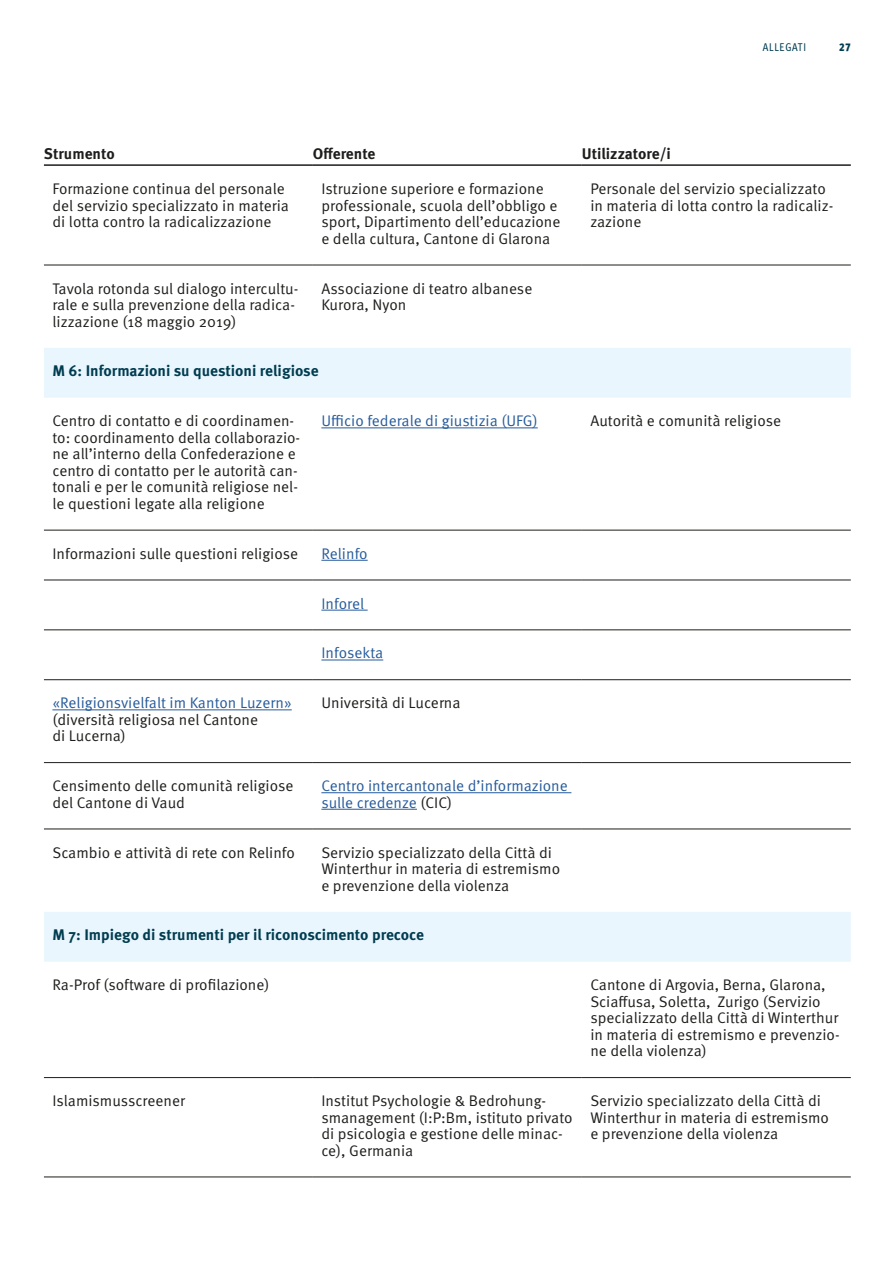
<style>
.page{position:relative;width:893px;height:1263px;background:#fff}
.page>*{position:absolute;margin:0;border:0;box-sizing:border-box;transform-origin:0 0}
._04_01_Tabelle_Grund{font:15.3px/16.5px "Meta Pro";color:#1d1d1b}
._04_01_Tabelle_Grund-2{font:15.3px/16.5px "Meta Pro";color:#275b9b}
._04_04_Tabelle_Zwisc{font:700 15.3px "Meta Pro";color:#003c50}
._04_05_Tabelle_Kopf{font:700 15.3px "Meta Pro";color:#1d1d1b}
.t1{font:11.25px "Meta Cond Pro";letter-spacing:.065em;color:#003c50}
.t2{font:900 11.25px "Meta Cond Pro";color:#003c50}
.s1{color:#1d1d1b}
</style>
<div class="page">
<svg style="left:44px;top:348px;width:807px;height:614px"></svg>
<hr style="left:44px;top:265px;width:269px;height:1px;background:#1d1d1b">
<hr style="left:313px;top:265px;width:269px;height:1px;background:#1d1d1b">
<hr style="left:582px;top:265px;width:269px;height:1px;background:#1d1d1b">
<hr style="left:44px;top:530px;width:269px;height:1px;background:#1d1d1b">
<hr style="left:313px;top:530px;width:269px;height:1px;background:#1d1d1b">
<hr style="left:582px;top:530px;width:269px;height:1px;background:#1d1d1b">
<hr style="left:44px;top:580px;width:269px;height:1px;background:#1d1d1b">
<hr style="left:313px;top:580px;width:269px;height:1px;background:#1d1d1b">
<hr style="left:582px;top:580px;width:269px;height:1px;background:#1d1d1b">
<hr style="left:44px;top:630px;width:269px;height:1px;background:#1d1d1b">
<hr style="left:313px;top:630px;width:269px;height:1px;background:#1d1d1b">
<hr style="left:582px;top:630px;width:269px;height:1px;background:#1d1d1b">
<hr style="left:44px;top:679px;width:269px;height:1px;background:#1d1d1b">
<hr style="left:313px;top:679px;width:269px;height:1px;background:#1d1d1b">
<hr style="left:582px;top:679px;width:269px;height:1px;background:#1d1d1b">
<hr style="left:44px;top:762px;width:269px;height:1px;background:#1d1d1b">
<hr style="left:313px;top:762px;width:269px;height:1px;background:#1d1d1b">
<hr style="left:582px;top:762px;width:269px;height:1px;background:#1d1d1b">
<hr style="left:44px;top:829px;width:269px;height:1px;background:#1d1d1b">
<hr style="left:313px;top:829px;width:269px;height:1px;background:#1d1d1b">
<hr style="left:582px;top:829px;width:269px;height:1px;background:#1d1d1b">
<hr style="left:44px;top:1077px;width:269px;height:1px;background:#1d1d1b">
<hr style="left:313px;top:1077px;width:269px;height:1px;background:#1d1d1b">
<hr style="left:582px;top:1077px;width:269px;height:1px;background:#1d1d1b">
<hr style="left:44px;top:1177px;width:269px;height:1px;background:#1d1d1b">
<hr style="left:313px;top:1177px;width:269px;height:1px;background:#1d1d1b">
<hr style="left:582px;top:1177px;width:269px;height:1px;background:#1d1d1b">
<hr style="left:44px;top:164px;width:269px;height:2px;background:#1d1d1b">
<hr style="left:313px;top:164px;width:269px;height:2px;background:#1d1d1b">
<hr style="left:582px;top:164px;width:269px;height:2px;background:#1d1d1b">
<hr style="left:321px;top:427px;width:217px;height:1px;background:#275b9b">
<hr style="left:321px;top:560px;width:47px;height:1px;background:#275b9b">
<hr style="left:321px;top:610px;width:47px;height:1px;background:#275b9b">
<hr style="left:321px;top:660px;width:62px;height:1px;background:#275b9b">
<hr style="left:52px;top:709px;width:240px;height:1px;background:#275b9b">
<hr style="left:321px;top:792px;width:250px;height:1px;background:#275b9b">
<hr style="left:321px;top:809px;width:96px;height:1px;background:#275b9b">
<p class="t1" style="left:763px;top:40px;width:43px">Allegati</p>
<p class="t2" style="left:839px;top:40px;width:13px">27</p>
<p class="_04_05_Tabelle_Kopf" style="left:44px;top:144px;width:72px">Strumento</p>
<p class="_04_05_Tabelle_Kopf" style="left:313px;top:144px;width:64px">Offerente</p>
<p class="_04_05_Tabelle_Kopf" style="left:582px;top:144px;width:91px">Utilizzatore/i</p>
<p class="_04_01_Tabelle_Grund" style="left:52px;top:181px;width:238px">Formazione continua del personale del servizio specializzato in materia di lotta contro la radicalizzazione</p>
<p class="_04_01_Tabelle_Grund" style="left:321px;top:181px;width:241px">Istruzione superiore e formazione professionale, scuola dell’obbligo e sport, Dipartimento dell’educazione e della cultura, Cantone di Glarona</p>
<p class="_04_01_Tabelle_Grund" style="left:590px;top:181px;width:244px">Personale del servizio specializzato in materia di lotta contro la radicaliz&shy;zazione</p>
<p class="_04_01_Tabelle_Grund" style="left:52px;top:280px;width:247px">Tavola rotonda sul dialogo intercultu&shy;rale e sulla prevenzione della radica&shy;lizzazione (18 maggio 2019)</p>
<p class="_04_01_Tabelle_Grund" style="left:321px;top:280px;width:212px">Associazione di teatro albanese<br>Kurora, Nyon</p>
<p class="_04_04_Tabelle_Zwisc" style="left:52px;top:361px;width:268px">M 6: Informazioni su questioni religiose</p>
<p class="_04_01_Tabelle_Grund" style="left:52px;top:413px;width:249px">Centro di contatto e di coordinamen&shy;to: coordinamento della collaborazio&shy;ne all’interno della Confederazione e centro di contatto per le autorità can&shy;tonali e per le comunità religiose nel&shy;le questioni legate alla religione</p>
<p class="_04_01_Tabelle_Grund-2" style="left:321px;top:413px;width:218px">Ufficio federale di giustizia (UFG)</p>
<p class="_04_01_Tabelle_Grund" style="left:590px;top:413px;width:192px">Autorità e comunità religiose</p>
<p class="_04_01_Tabelle_Grund" style="left:52px;top:545px;width:247px">Informazioni sulle questioni religiose</p>
<p class="_04_01_Tabelle_Grund-2" style="left:321px;top:545px;width:48px">Relinfo</p>
<p class="_04_01_Tabelle_Grund-2" style="left:321px;top:595px;width:44px">Inforel</p>
<p class="_04_01_Tabelle_Grund-2" style="left:321px;top:645px;width:63px">Infosekta</p>
<p class="_04_01_Tabelle_Grund-2" style="left:52px;top:695px;width:241px">«Religionsvielfalt im Kanton Luzern»</p>
<p class="_04_01_Tabelle_Grund" style="left:52px;top:711px;width:207px">(diversità religiosa nel Cantone di Lucerna)</p>
<p class="_04_01_Tabelle_Grund" style="left:321px;top:695px;width:141px">Università di Lucerna</p>
<p class="_04_01_Tabelle_Grund" style="left:52px;top:778px;width:243px">Censimento delle comunità religiose del Cantone di Vaud</p>
<p class="_04_01_Tabelle_Grund-2" style="left:321px;top:778px;width:248px">Centro intercantonale d’informazione sulle credenze <span class="s1">(CIC)</span></p>
<p class="_04_01_Tabelle_Grund" style="left:52px;top:844px;width:244px">Scambio e attività di rete con Relinfo</p>
<p class="_04_01_Tabelle_Grund" style="left:321px;top:844px;width:240px">Servizio specializzato della Città di<br>Winterthur in materia di estremismo e prevenzione della violenza</p>
<p class="_04_04_Tabelle_Zwisc" style="left:52px;top:925px;width:373px">M 7: Impiego di strumenti per il riconoscimento precoce</p>
<p class="_04_01_Tabelle_Grund" style="left:52px;top:977px;width:219px">Ra-Prof (software di profilazione)</p>
<p class="_04_01_Tabelle_Grund" style="left:590px;top:977px;width:251px">Cantone di Argovia, Berna, Glarona, Sciaffusa, Soletta, Zurigo (Servizio specializzato della Città di Winterthur in materia di estremismo e prevenzio&shy;ne della violenza)</p>
<p class="_04_01_Tabelle_Grund" style="left:52px;top:1093px;width:134px">Islamismusscreener</p>
<p class="_04_01_Tabelle_Grund" style="left:321px;top:1093px;width:253px">Institut Psychologie &amp; Bedrohung&shy;smanagement (I:P:Bm, istituto privato di psicologia e gestione delle minac&shy;ce), Germania</p>
<p class="_04_01_Tabelle_Grund" style="left:590px;top:1093px;width:240px">Servizio specializzato della Città di<br>Winterthur in materia di estremismo e prevenzione della violenza</p>
</div>
